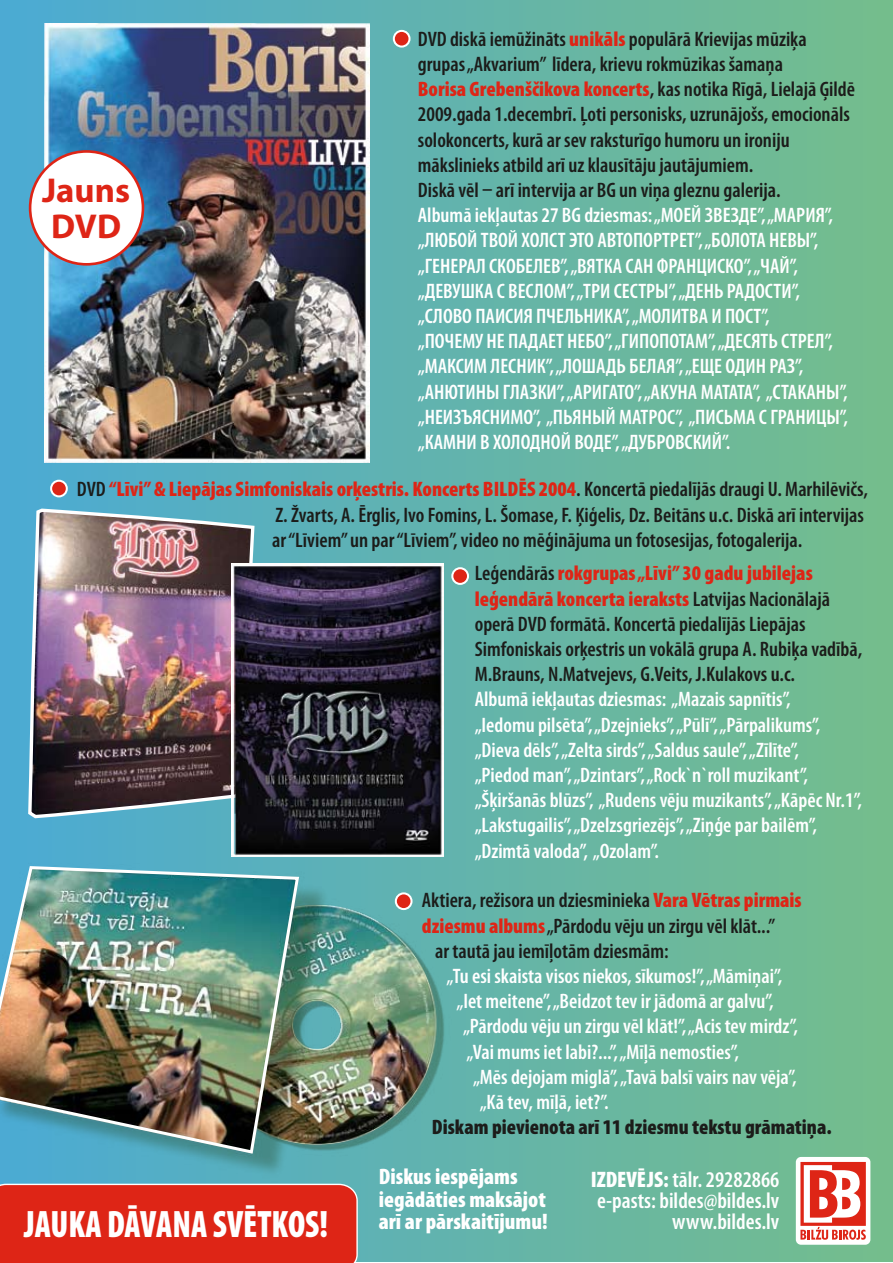
<style>
.page{position:relative;width:893px;height:1263px;background:#fff}
.page>*{position:absolute;margin:0;border:0;box-sizing:border-box;transform-origin:0 0}
.t1{font:900 condensed 38.4px "Myriad Pro";color:#fff;scale:.9 1}
.t2{font:700 34.65px/36.8px "Myriad Pro";color:#de2516}
.t3{font:600 condensed 22.5px/21px "Myriad Pro";color:#fff;text-align:right}
.t4{font:900 condensed 22.5px/22.5px "Myriad Pro";color:#fff}
.t5{font:600 condensed 21px/25.2px "Myriad Pro";color:#fff}
.t6{font:600 condensed 21px/25.2px "Myriad Pro";color:#1c1c1a}
.t7{font:900 condensed 21px "Myriad Pro";color:#1c1c1a}
.s1{font-weight:900;color:#de2516}
.s2{font-weight:900}
</style>
<div class="page">
<div style="left:0;top:0;width:893px;height:1262px;background:linear-gradient(to right,#50acd4,#75bc8a)"></div>
<img style="left:44px;top:24px;width:325px;height:438px">
<div style="left:30px;top:151px;width:113px;height:113px;background:#fff;border-radius:50%"></div>
<div style="left:29px;top:150px;width:115px;height:116px;border:3px solid #de2516;border-radius:50%"></div>
<div style="left:796px;top:1157px;width:74px;height:88px;background:#fff;border-radius:5px"></div>
<svg style="left:800px;top:1162px;width:66px;height:78px"></svg>
<img style="left:26px;top:507px;width:230px;height:200px">
<img style="left:231px;top:563px;width:213px;height:144px">
<div style="left:394px;top:31px;width:15px;height:16px;background:#de2516;border-radius:50%"></div>
<div style="left:393px;top:30px;width:17px;height:18px;border:2px solid #fff;border-radius:50%"></div>
<svg style="left:452px;top:568px;width:16px;height:16px"></svg>
<div style="left:451px;top:567px;width:18px;height:18px;border:2px solid #fff;border-radius:50%"></div>
<div style="left:51px;top:481px;width:16px;height:15px;background:#de2516;border-radius:50%"></div>
<div style="left:50px;top:480px;width:18px;height:17px;border:2px solid #fff;border-radius:50%"></div>
<img style="left:0;top:707px;width:602px;height:556px">
<img style="left:0;top:864px;width:301px;height:291px">
<svg style="left:483px;top:189px;width:9px;height:2px"></svg>
<h2 class="t2" style="left:42px;top:170px;width:89px">Jauns<br>DVD</h2>
<p class="t6" style="left:418px;top:27px;width:439px">DVD diskā iemūžināts <span class="s1">unikāls</span> populārā Krievijas mūziķa grupas „Akvarium” līdera, krievu rokmūzikas šamaņa<br><span class="s1">Borisa Grebenščikova koncerts</span>, kas notika Rīgā, Lielajā Ģildē 2009.gada 1.decembrī. Ļoti personisks, uzrunājošs, emocionāls solokoncerts, kurā ar sev raksturīgo humoru un ironiju mākslinieks atbild arī uz klausītāju jautājumiem.<br>Diskā vēl arī intervija ar BG un viņa gleznu galerija.</p>
<p class="t5" style="left:418px;top:203px;width:432px">Albumā iekļautas 27 BG dziesmas: „МОЕЙ ЗВЕЗДЕ”, „МАРИЯ”, „ЛЮБОЙ ТВОЙ ХОЛСТ ЭТО АВТОПОРТРЕТ”, „БОЛОТА НЕВЫ”, „ГЕНЕРАЛ СКОБЕЛЕВ”, „ВЯТКА САН ФРАНЦИСКО”, „ЧАЙ”, „ДЕВУШКА С ВЕСЛОМ”, „ТРИ СЕСТРЫ”, „ДЕНЬ РАДОСТИ”, „СЛОВО ПАИСИЯ ПЧЕЛЬНИКА”, „МОЛИТВА И ПОСТ”,<br>„ПОЧЕМУ НЕ ПАДАЕТ НЕБО”, „ГИПОПОТАМ”, „ДЕСЯТЬ СТРЕЛ”, „МАКСИМ ЛЕСНИК”, „ЛОШАДЬ БЕЛАЯ”, „ЕЩЕ ОДИН РАЗ”, „АНЮТИНЫ ГЛАЗКИ”, „АРИГАТО”, „АКУНА МАТАТА”, „СТАКАНЫ”, „НЕИЗЪЯСНИМО”, „ПЬЯНЫЙ МАТРОС”, „ПИСЬМА С ГРАНИЦЫ”, „КАМНИ В ХОЛОДНОЙ ВОДЕ”, „ДУБРОВСКИЙ”.</p>
<p class="t6" style="left:272px;top:477px;width:597px;text-indent:-195px">DVD <span class="s1">“Līvi” &amp; Liepājas Simfoniskais orķestris. Koncerts BILDĒS 2004</span>. Koncertā piedalījās draugi U. Marhilēvičs,<br>Z. Žvarts, A. Ērglis, Ivo Fomins, L. Šomase, F. Ķiģelis, Dz. Beitāns u.c. Diskā arī intervijas ar “Līviem” un par “Līviem”, video no mēģinājuma un fotosesijas, fotogalerija.</p>
<h1 class="t1" style="left:24px;top:1203px;width:339px">JAUKA DĀVANA SVĒTKOS!</h1>
<p class="t6" style="left:475px;top:561px;width:389px">Leģendārās <span class="s1">rokgrupas „Līvi” 30 gadu jubilejas leģendārā koncerta ieraksts</span> Latvijas Nacionālajā operā DVD formātā. Koncertā piedalījās Liepājas Simfoniskais orķestris un vokālā grupa A. Rubiķa vadībā, M.Brauns, N.Matvejevs, G.Veits, J.Kulakovs u.c.</p>
<p class="t5" style="left:475px;top:687px;width:389px">Albumā iekļautas dziesmas: „Mazais sapnītis”,<br>„Iedomu pilsēta”, „Dzejnieks”, „Pūlī”, „Pārpalikums”, „Dieva dēls”, „Zelta sirds”, „Saldus saule”, „Zīlīte”,<br>„Piedod man”, „Dzintars”, „Rock`n`roll muzikant”, „Šķiršanās blūzs”, „Rudens vēju muzikants”, „Kāpēc Nr.1”, „Lakstugailis”, „Dzelzsgriezējs”, „Ziņģe par bailēm”, „Dzimtā valoda”, „Ozolam”.</p>
<p class="t6" style="left:422px;top:888px;width:381px">Aktiera, režisora un dziesminieka <span class="s1">Vara Vētras pirmais</span></p>
<p class="t6" style="left:422px;top:913px;width:355px"><span class="s1">dziesmu albums</span> „Pārdodu vēju un zirgu vēl klāt...”</p>
<p class="t6" style="left:435px;top:938px;width:235px">ar tautā jau iemīļotām dziesmām:</p>
<p class="t5" style="left:447px;top:964px;width:337px">„Tu esi skaista visos niekos, sīkumos!”, „Māmiņai”,</p>
<p class="t5" style="left:457px;top:989px;width:318px">„Iet meitene”, „Beidzot tev ir jādomā ar galvu”,</p>
<p class="t5" style="left:463px;top:1014px;width:336px">„Pārdodu vēju un zirgu vēl klāt!”, „Acis tev mirdz”,</p>
<p class="t5" style="left:466px;top:1039px;width:274px">„Vai mums iet labi?...”, „Mīļā nemosties”,</p>
<p class="t5" style="left:473px;top:1064px;width:325px">„Mēs dejojam miglā”, „Tavā balsī vairs nav vēja”,</p>
<p class="t5" style="left:480px;top:1090px;width:130px">„Kā tev, mīļā, iet?”.</p>
<p class="t7" style="left:432px;top:1115px;width:401px">Diskam pievienota arī 11 dziesmu tekstu grāmatiņa.</p>
<p class="t3" style="left:591px;top:1170px;width:190px"><span class="s2">IZDEVĒJS:</span> tālr. 29282866 e-pasts: bildes@bildes.lv www.bildes.lv</p>
<p class="t4" style="left:379px;top:1166px;width:170px">Diskus iespējams iegādāties maksājot arī ar pārskaitījumu!</p>
</div>
